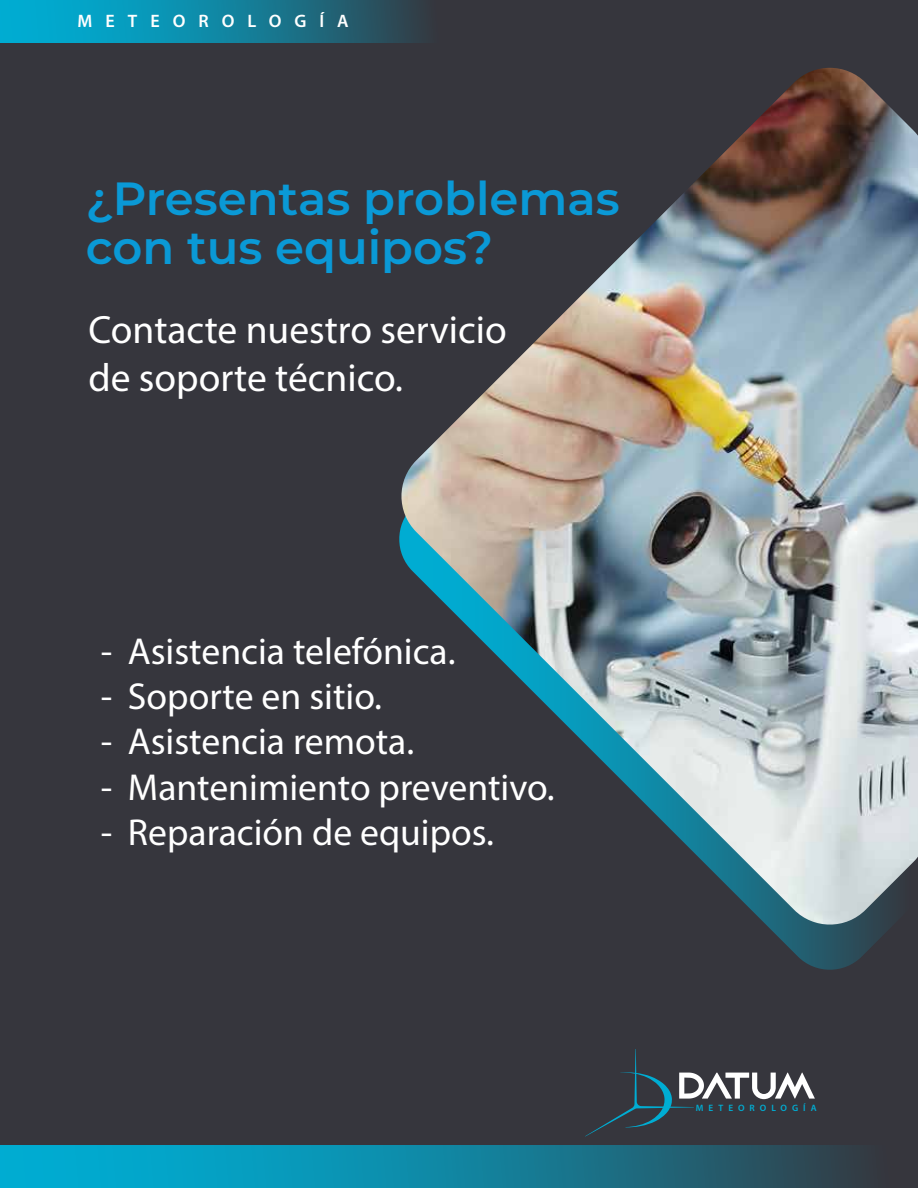
<style>
.page{position:relative;width:918px;height:1188px;background:#36363d}
.page>*{position:absolute;margin:0;border:0;box-sizing:border-box;transform-origin:0 0}
.t1{font:600 46.5px/49.8px "Montserrat";color:#0a99d6}
.t2{font:39.45px/47.4px "Myriad Pro";color:#fff}
.t3{font:37.65px "Myriad Pro";color:#fff}
.t4{font:600 18px "Myriad Pro";letter-spacing:.72em;color:#fff}
.t5{font:600 9.3px "Myriad Pro";letter-spacing:.54em;color:#00add3}
</style>
<div class="page">
<svg style="left:0;top:0;width:421px;height:42px;background:#12829d"></svg>
<svg style="left:585px;top:1049px;width:230px;height:87px"></svg>
<svg style="left:771px;top:930px;width:116px;height:40px"></svg>
<img style="left:399px;top:68px;width:519px;height:862px">
<svg style="left:1px;top:1146px;width:851px;height:42px;background:#12829e"></svg>
<p class="t4" style="left:78px;top:10px;width:273px">METEOROLOGÍA</p>
<p class="t1" style="left:86px;top:171px;width:535px">¿Presentas problemas con tus equipos?</p>
<p class="t2" style="left:88px;top:306px;width:420px">Contacte nuestro servicio de soporte técnico.</p>
<p class="t3" style="left:101px;top:628px;width:356px">- Asistencia telefónica.</p>
<p class="t3" style="left:101px;top:673px;width:282px">- Soporte en sitio.</p>
<p class="t3" style="left:101px;top:719px;width:315px">- Asistencia remota.</p>
<p class="t3" style="left:101px;top:764px;width:455px">- Mantenimiento preventivo.</p>
<p class="t3" style="left:101px;top:809px;width:395px">- Reparación de equipos.</p>
<p class="t5" style="left:696px;top:1102px;width:122px">METEOROLOGÍA</p>
</div>
